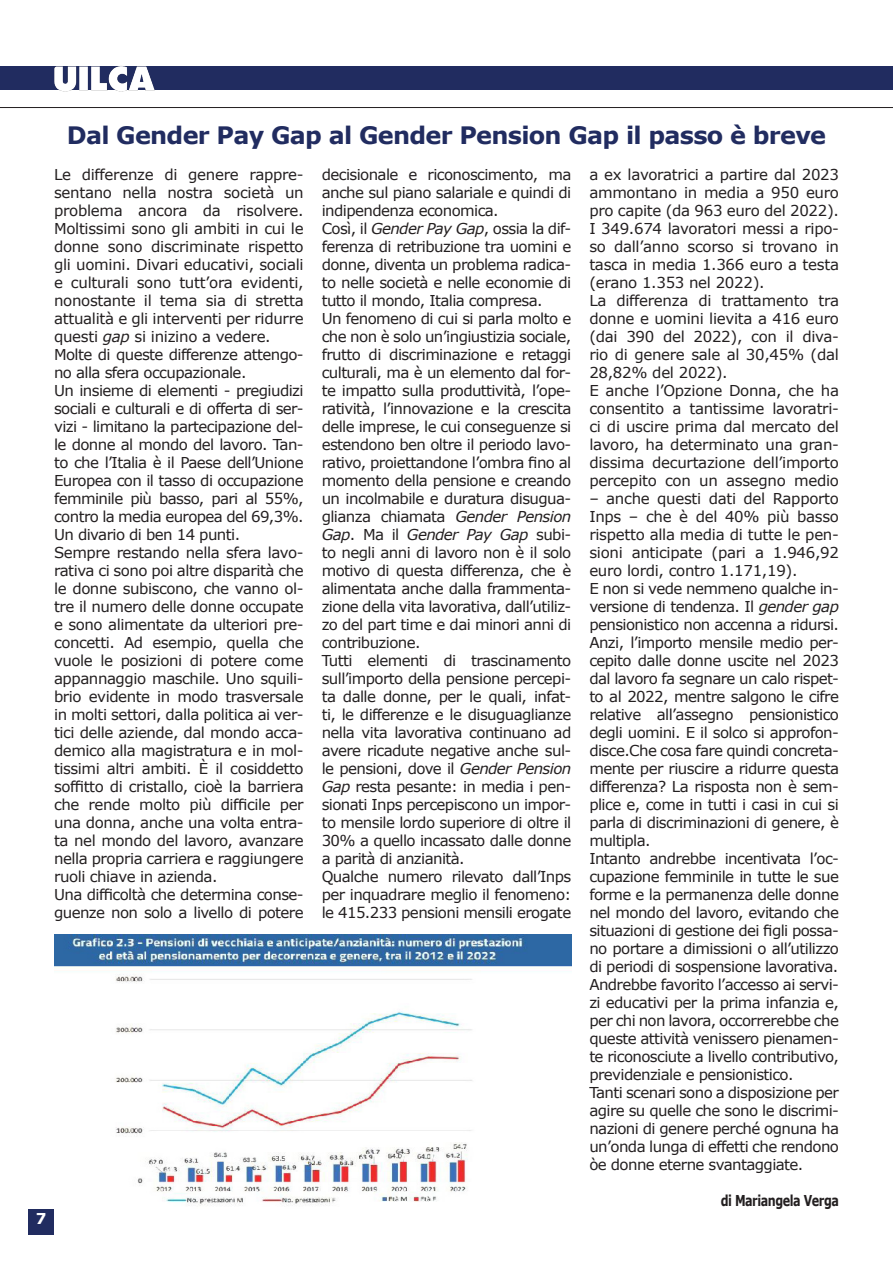
<style>
.page{position:relative;width:893px;height:1263px;background:#fff}
.page>*{position:absolute;margin:0;border:0;box-sizing:border-box;transform-origin:0 0}
.t1{font:700 24px "Verdana";letter-spacing:-.03em;color:#212c60}
.t2{font:15px/18px "Verdana";letter-spacing:-.04em;color:#231f20;text-align:justify}
.t3{font:700 15px "Verdana";letter-spacing:-.04em;color:#231f20;scale:.75 1}
.t4{font:700 15px "Verdana";color:#fff}
.s1{font-style:italic}
</style>
<div class="page">
<div style="left:0;top:67px;width:893px;height:23px;background:#212c60"></div>
<hr style="left:0;top:107px;width:893px;height:1px;background:#231f20">
<div style="left:28px;top:1209px;width:26px;height:25px;background:#212c60"></div>
<img style="left:44px;top:66px;width:120px;height:26px">
<img style="left:54px;top:934px;width:517px;height:272px">
<p class="t4" style="left:36px;top:1209px;width:12px">7</p>
<p class="t1" style="left:67px;top:120px;width:761px">Dal Gender Pay Gap al Gender Pension Gap il passo è breve</p>
<p class="t2" style="left:54px;top:166px;width:251px">Le differenze di genere rappre&shy;sentano nella nostra società un problema ancora da risolvere.<br>Moltissimi sono gli ambiti in cui le donne sono discriminate rispetto gli uomini. Divari educativi, sociali e culturali sono tutt’ora evidenti, nonostante il tema sia di stretta attualità e gli interventi per ridurre questi <span class="s1">gap</span> si inizino a vedere.</p>
<p class="t2" style="left:54px;top:346px;width:251px">Molte di queste differenze attengo&shy;no alla sfera occupazionale.</p>
<p class="t2" style="left:54px;top:382px;width:251px">Un insieme di elementi - pregiudizi sociali e culturali e di offerta di ser&shy;vizi - limitano la partecipazione del&shy;le donne al mondo del lavoro. Tan&shy;to che l’Italia è il Paese dell’Unione Europea con il tasso di occupazione femminile più basso, pari al 55%, contro la media europea del 69,3%.<br>Un divario di ben 14 punti.</p>
<p class="t2" style="left:54px;top:544px;width:251px">Sempre restando nella sfera lavo&shy;rativa ci sono poi altre disparità che le donne subiscono, che vanno ol&shy;tre il numero delle donne occupate e sono alimentate da ulteriori pre&shy;concetti. Ad esempio, quella che vuole le posizioni di potere come appannaggio maschile. Uno squili&shy;brio evidente in modo trasversale in molti settori, dalla politica ai ver&shy;tici delle aziende, dal mondo acca&shy;demico alla magistratura e in mol&shy;tissimi altri ambiti. È il cosiddetto soffitto di cristallo, cioè la barriera che rende molto più difficile per una donna, anche una volta entra&shy;ta nel mondo del lavoro, avanzare nella propria carriera e raggiungere ruoli chiave in azienda.</p>
<p class="t2" style="left:54px;top:886px;width:251px">Una difficoltà che determina conse&shy;guenze non solo a livello di potere</p>
<p class="t2" style="left:322px;top:166px;width:251px">decisionale e riconoscimento, ma anche sul piano salariale e quindi di indipendenza economica.</p>
<p class="t2" style="left:322px;top:220px;width:251px">Così, il <span class="s1">Gender Pay Gap</span>, ossia la dif&shy;ferenza di retribuzione tra uomini e donne, diventa un problema radica&shy;to nelle società e nelle economie di tutto il mondo, Italia compresa.</p>
<p class="t2" style="left:322px;top:310px;width:251px">Un fenomeno di cui si parla molto e che non è solo un’ingiustizia sociale, frutto di discriminazione e retaggi culturali, ma è un elemento dal for&shy;te impatto sulla produttività, l’ope&shy;ratività, l’innovazione e la crescita delle imprese, le cui conseguenze si estendono ben oltre il periodo lavo&shy;rativo, proiettandone l’ombra fino al momento della pensione e creando un incolmabile e duratura disugua&shy;glianza chiamata <span class="s1">Gender Pension Gap</span>. Ma il <span class="s1">Gender Pay Gap</span> subi&shy;to negli anni di lavoro non è il solo motivo di questa differenza, che è alimentata anche dalla frammenta&shy;zione della vita lavorativa, dall’utiliz&shy;zo del part time e dai minori anni di contribuzione.</p>
<p class="t2" style="left:322px;top:652px;width:251px">Tutti elementi di trascinamento sull’importo della pensione percepi&shy;ta dalle donne, per le quali, infat&shy;ti, le differenze e le disuguaglianze nella vita lavorativa continuano ad avere ricadute negative anche sul&shy;le pensioni, dove il <span class="s1">Gender Pension Gap</span> resta pesante: in media i pen&shy;sionati Inps percepiscono un impor&shy;to mensile lordo superiore di oltre il 30% a quello incassato dalle donne a parità di anzianità.</p>
<p class="t2" style="left:322px;top:868px;width:251px">Qualche numero rilevato dall’Inps per inquadrare meglio il fenomeno: le 415.233 pensioni mensili erogate</p>
<p class="t2" style="left:589px;top:166px;width:251px">a ex lavoratrici a partire dal 2023 ammontano in media a 950 euro pro capite (da 963 euro del 2022).<br>I 349.674 lavoratori messi a ripo&shy;so dall’anno scorso si trovano in tasca in media 1.366 euro a testa (erano 1.353 nel 2022).</p>
<p class="t2" style="left:589px;top:292px;width:251px">La differenza di trattamento tra donne e uomini lievita a 416 euro (dai 390 del 2022), con il diva&shy;rio di genere sale al 30,45% (dal 28,82% del 2022).</p>
<p class="t2" style="left:589px;top:382px;width:251px">E anche l’Opzione Donna, che ha consentito a tantissime lavoratri&shy;ci di uscire prima dal mercato del lavoro, ha determinato una gran&shy;dissima decurtazione dell’importo percepito con un assegno medio</p>
<p class="t2" style="left:589px;top:490px;width:251px">– anche questi dati del Rapporto Inps – che è del 40% più basso rispetto alla media di tutte le pen&shy;sioni anticipate (pari a 1.946,92 euro lordi, contro 1.171,19).</p>
<p class="t2" style="left:589px;top:580px;width:251px">E non si vede nemmeno qualche in&shy;versione di tendenza. Il <span class="s1">gender gap </span>pensionistico non accenna a ridursi.<br>Anzi, l’importo mensile medio per&shy;cepito dalle donne uscite nel 2023 dal lavoro fa segnare un calo rispet&shy;to al 2022, mentre salgono le cifre relative all’assegno pensionistico degli uomini. E il solco si approfon&shy;disce.Che cosa fare quindi concreta&shy;mente per riuscire a ridurre questa differenza? La risposta non è sem&shy;plice e, come in tutti i casi in cui si parla di discriminazioni di genere, è multipla.</p>
<p class="t2" style="left:589px;top:850px;width:251px">Intanto andrebbe incentivata l’oc&shy;cupazione femminile in tutte le sue forme e la permanenza delle donne nel mondo del lavoro, evitando che situazioni di gestione dei figli possa&shy;no portare a dimissioni o all’utilizzo di periodi di sospensione lavorativa.</p>
<p class="t2" style="left:589px;top:976px;width:251px">Andrebbe favorito l’accesso ai servi&shy;zi educativi per la prima infanzia e, per chi non lavora, occorrerebbe che queste attività venissero pienamen&shy;te riconosciute a livello contributivo, previdenziale e pensionistico.</p>
<p class="t2" style="left:589px;top:1084px;width:251px">Tanti scenari sono a disposizione per agire su quelle che sono le discrimi&shy;nazioni di genere perché ognuna ha un’onda lunga di effetti che rendono òe donne eterne svantaggiate.</p>
<p class="t3" style="left:721px;top:1191px;width:159px">di Mariangela Verga</p>
</div>
